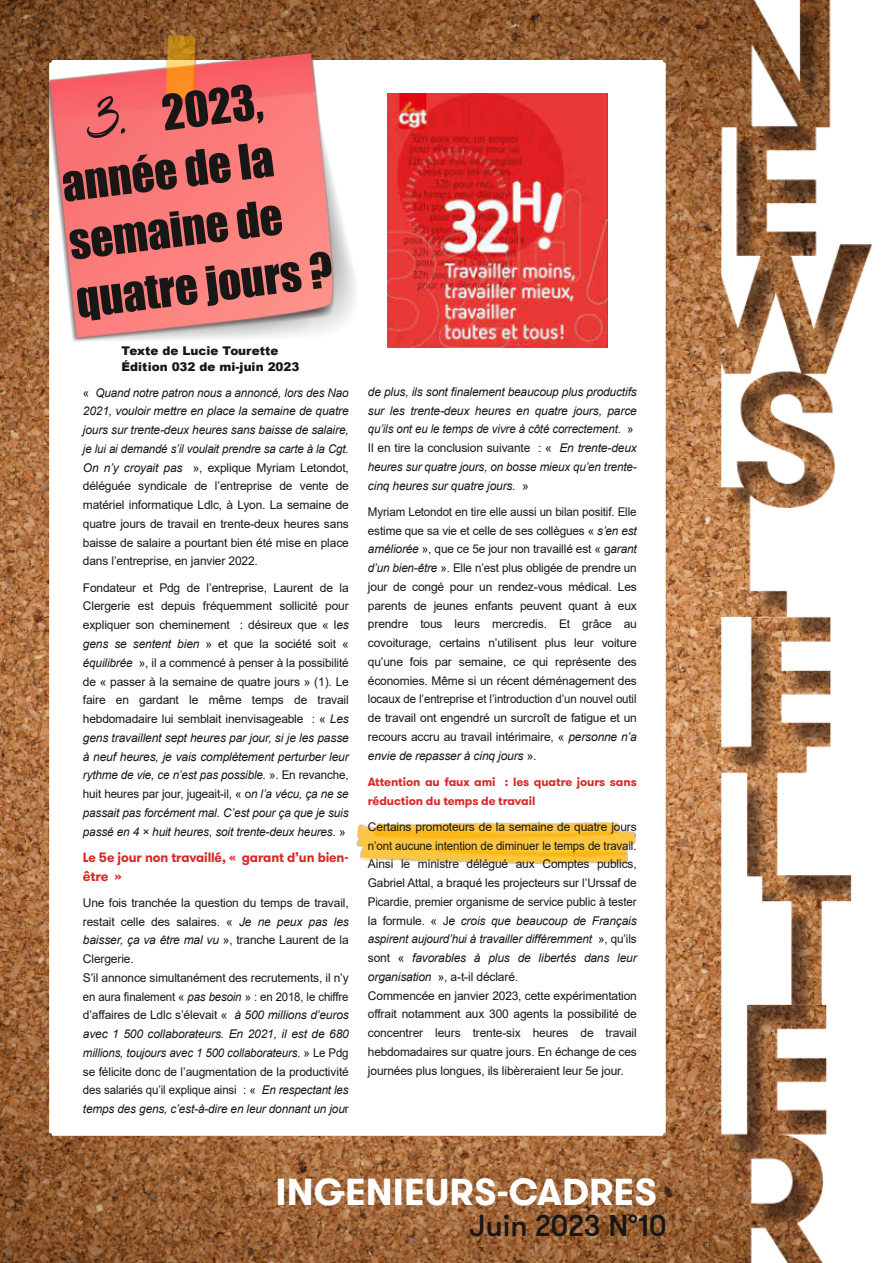
<style>
.page{position:relative;width:893px;height:1263px;background:#fff}
.page>*{position:absolute;margin:0;border:0;box-sizing:border-box;transform-origin:0 0}
.t1{font:45px/58.5px "Impact";color:#181715}
.t2{font:700 37.5px "GT Walsheim Pro";color:#fff}
.t3{font:500 30px "GT Walsheim Pro";color:#181715}
.t4{font:700 13.5px/18.8px "GT Walsheim Pro";letter-spacing:-.01em;color:#d82727;scale:.96 1}
.t5{font:12px/18.8px "Arial";letter-spacing:-.015em;color:#181715;text-align:justify}
.t6{font:12px/18.8px "Arial";letter-spacing:-.015em;color:#181715;text-align:justify;scale:.96 1}
.t7{font:italic 12px/18.8px "Arial";letter-spacing:-.015em;color:#181715}
.t8{font:700 12px/18.8px "GT Walsheim Pro";letter-spacing:-.005em;color:#d82727}
.t9{font:900 12px/16.5px "Arial";letter-spacing:-.005em;color:#181715}
.s1{font-style:italic}
.s2{font-style:normal}
</style>
<div class="page">
<img style="left:0;top:0;width:873px;height:1263px">
<div style="left:49px;top:60px;width:617px;height:1076px;background:#fff;border-radius:3px"></div>
<img style="left:405px;top:93px;width:203px;height:254px">
<img style="left:0;top:0;width:405px;height:391px">
<img style="left:356px;top:821px;width:280px;height:44px">
<svg style="left:83px;top:95px;width:43px;height:44px;background:#f86c70"></svg>
<h1 class="t1" style="left:51px;top:97px;width:259px;text-indent:108px;rotate:-7deg">2023, année de la semaine de quatre jours ?</h1>
<p class="t9" style="left:122px;top:342px;width:179px">Texte de Lucie Tourette<br>Édition 032 de mi-juin 2023</p>
<p class="t5" style="left:83px;top:383px;width:267px">« <span class="s1">Quand notre patron nous a annoncé, lors des Nao 2021, vouloir mettre en place la semaine de quatre jours sur trente-deux heures sans baisse de salaire, je lui ai demandé s’il voulait prendre sa carte à la Cgt.<br>On n’y croyait pas</span> », explique Myriam Letondot, déléguée syndicale de l’entreprise de vente de matériel informatique Ldlc, à Lyon. La semaine de quatre jours de travail en trente-deux heures sans baisse de salaire a pourtant bien été mise en place dans l’entreprise, en janvier 2022.</p>
<p class="t5" style="left:83px;top:578px;width:267px">Fondateur et Pdg de l’entreprise, Laurent de la Clergerie est depuis fréquemment sollicité pour expliquer son cheminement : désireux que « l<span class="s1">es gens se sentent bien</span> » et que la société soit « <span class="s1">équilibrée</span> », il a commencé à penser à la possibilité de « passer à la semaine de quatre jours » (1). Le faire en gardant le même temps de travail hebdomadaire lui semblait inenvisageable : « <span class="s1">Les gens travaillent sept heures par jour, si je les passe à neuf heures, je vais complètement perturber leur rythme de vie, ce n’est pas possible.</span> ». En revanche, huit heures par jour, jugeait-il, « o<span class="s1">n l’a vécu, ça ne se passait pas forcément mal. C’est pour ça que je suis passé en 4 × huit heures, soit trente-deux heures.</span> »</p>
<p class="t4" style="left:83px;top:848px;width:278px">Le 5e jour non travaillé, « garant d’un bien&shy;être »</p>
<p class="t5" style="left:83px;top:893px;width:267px;text-align:left">Une fois tranchée la question du temps de travail, restait celle des salaires. « <span class="s1">Je ne peux pas les baisser, ça va être mal vu</span> », tranche Laurent de la Clergerie.<br>S’il annonce simultanément des recrutements, il n’y en aura finalement « <span class="s1">pas besoin</span> » : en 2018, le chiffre d’affaires de Ldlc s’élevait « <span class="s1">à 500 millions d’euros avec 1 500 collaborateurs. En 2021, il est de 680 millions, toujours avec 1 500 collaborateurs.</span> » Le Pdg se félicite donc de l’augmentation de la productivité des salariés qu’il explique ainsi : « <span class="s1">En respectant les temps des gens, c’est-à-dire en leur donnant un jou</span>r</p>
<p class="t7" style="left:368px;top:382px;width:270px">de plus, ils sont finalement beaucoup plus productifs sur les trente-deux heures en quatre jours, parce qu’ils ont eu le temps de vivre à côté correctement<span class="s2">. » Il en tire la conclusion suivante : «</span> En trente-deux heures sur quatre jours, on bosse mieux qu’en trente&shy;cinq heures sur quatre jours. <span class="s2">»</span></p>
<p class="t6" style="left:368px;top:502px;width:282px">Myriam Letondot en tire elle aussi un bilan positif. Elle estime que sa vie et celle de ses collègues « <span class="s1">s’en est améliorée</span> », que ce 5e jour non travaillé est « g<span class="s1">arant d’un bien-être</span> ». Elle n’est plus obligée de prendre un jour de congé pour un rendez-vous médical. Les parents de jeunes enfants peuvent quant à eux prendre tous leurs mercredis. Et grâce au covoiturage, certains n’utilisent plus leur voiture qu’une fois par semaine, ce qui représente des économies. Même si un récent déménagement des locaux de l’entreprise et l’introduction d’un nouvel outil de travail ont engendré un surcroît de fatigue et un recours accru au travail intérimaire, « <span class="s1">personne n’a envie de repasser à cinq jours</span> ».</p>
<p class="t8" style="left:368px;top:772px;width:270px">Attention au faux ami : les quatre jours sans réduction du temps de travail</p>
<p class="t5" style="left:368px;top:817px;width:270px;text-align:left">Certains promoteurs de la semaine de quatre jours n’ont aucune intention de diminuer le temps de travail.<br>Ainsi le ministre délégué aux Comptes publics, Gabriel Attal, a braqué les projecteurs sur l’Urssaf de Picardie, premier organisme de service public à tester la formule. « J<span class="s1">e crois que beaucoup de Français aspirent aujourd’hui à travailler différemment</span> », qu’ils sont « <span class="s1">favorables à plus de libertés dans leur organisation</span> », a-t-il déclaré.<br>Commencée en janvier 2023, cette expérimentation offrait notamment aux 300 agents la possibilité de concentrer leurs trente-six heures de travail hebdomadaires sur quatre jours. En échange de ces journées plus longues, ils libèreraient leur 5e jour.</p>
<h2 class="t2" style="left:276px;top:1165px;width:383px">INGENIEURS-CADRES</h2>
<h3 class="t3" style="left:470px;top:1213px;width:198px">Juin 2023 N°10</h3>
</div>
